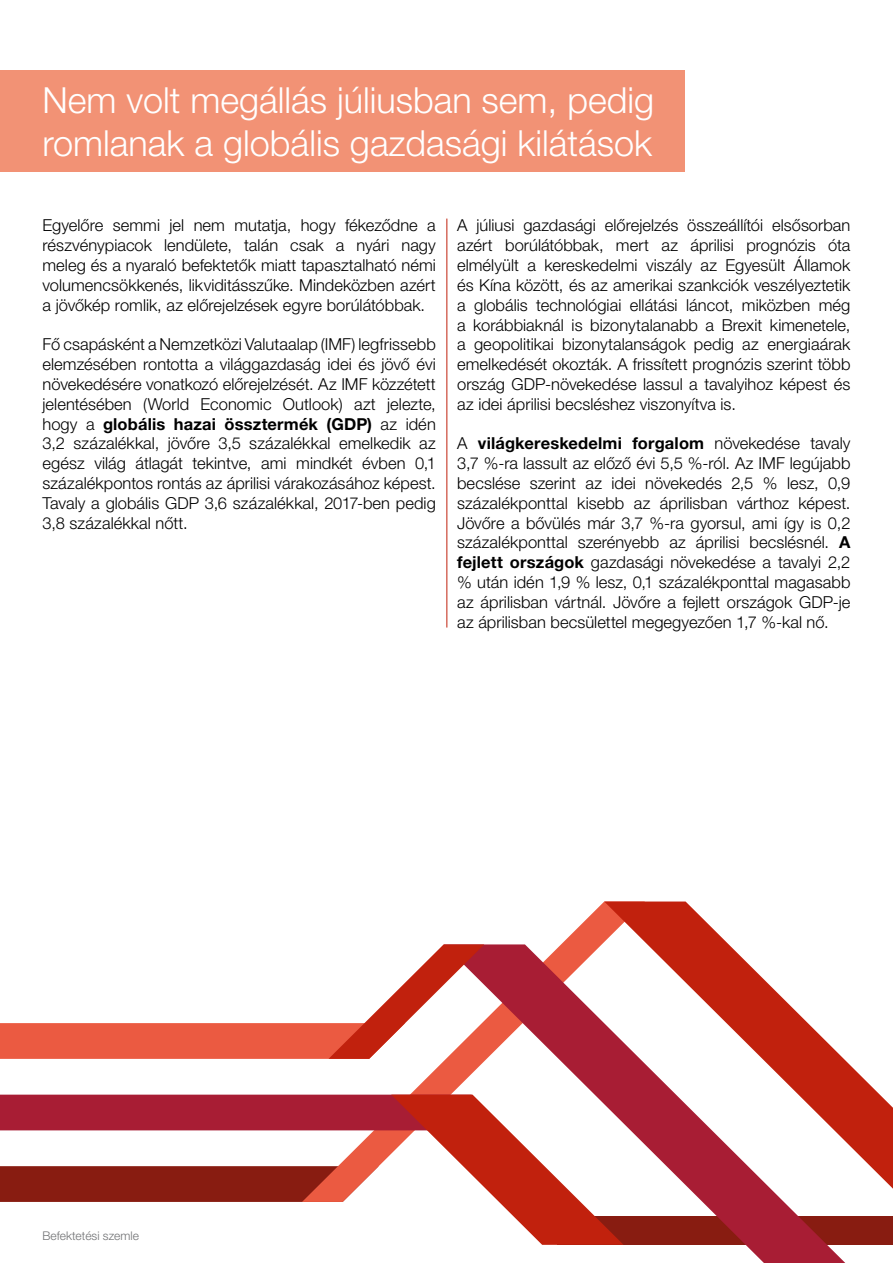
<style>
.page{position:relative;width:893px;height:1263px;background:#fff}
.page>*{position:absolute;margin:0;border:0;box-sizing:border-box;transform-origin:0 0}
.t1{font:300 36px/43.2px "Helvetica Neue LT Pro";color:#fff}
.t2{font:300 16.5px/19.8px "Helvetica Neue LT Pro";letter-spacing:.005em;color:#000;text-align:justify}
.t3{font:300 12px "Helvetica Neue LT Pro";color:#707173}
.s1{font-weight:700}
</style>
<div class="page">
<div style="left:557px;top:1216px;width:336px;height:29px;background:#881c11"></div>
<svg style="left:302px;top:902px;width:302px;height:193px"></svg>
<svg style="left:444px;top:944px;width:401px;height:319px"></svg>
<svg style="left:604px;top:901px;width:289px;height:288px"></svg>
<svg style="left:0;top:944px;width:484px;height:115px"></svg>
<svg style="left:0;top:1095px;width:624px;height:150px"></svg>
<div style="left:0;top:71px;width:685px;height:101px;background:#f29275"></div>
<hr style="left:446px;top:219px;width:1px;height:408px;background:#c1210d">
<h1 class="t1" style="left:43px;top:78px;width:613px">Nem volt megállás júliusban sem, pedig romlanak a globális gazdasági kilátások</h1>
<p class="t2" style="left:43px;top:215px;width:395px">Egyelőre semmi jel nem mutatja, hogy fékeződne a részvénypiacok lendülete, talán csak a nyári nagy meleg és a nyaraló befektetők miatt tapasztalható némi volumencsökkenés, likviditásszűke. Mindeközben azért a jövőkép romlik, az előrejelzések egyre borúlátóbbak.</p>
<p class="t2" style="left:43px;top:334px;width:395px">Fő csapásként a Nemzetközi Valutaalap (IMF) legfrissebb elemzésében rontotta a világgazdaság idei és jövő évi növekedésére vonatkozó előrejelzését. Az IMF közzétett jelentésében (World Economic Outlook) azt jelezte, hogy a <span class="s1">globális hazai össztermék (GDP)</span> az idén 3,2 százalékkal, jövőre 3,5 százalékkal emelkedik az egész világ átlagát tekintve, ami mindkét évben 0,1 százalékpontos rontás az áprilisi várakozásához képest.<br>Tavaly a globális GDP 3,6 százalékkal, 2017-ben pedig 3,8 százalékkal nőtt.</p>
<p class="t2" style="left:457px;top:215px;width:395px">A júliusi gazdasági előrejelzés összeállítói elsősorban azért borúlátóbbak, mert az áprilisi prognózis óta elmélyült a kereskedelmi viszály az Egyesült Államok és Kína között, és az amerikai szankciók veszélyeztetik a globális technológiai ellátási láncot, miközben még a korábbiaknál is bizonytalanabb a Brexit kimenetele, a geopolitikai bizonytalanságok pedig az energiaárak emelkedését okozták. A frissített prognózis szerint több ország GDP-növekedése lassul a tavalyihoz képest és az idei áprilisi becsléshez viszonyítva is.</p>
<p class="t2" style="left:457px;top:433px;width:395px">A <span class="s1">világkereskedelmi forgalom</span> növekedése tavaly 3,7 %-ra lassult az előző évi 5,5 %-ról. Az IMF legújabb becslése szerint az idei növekedés 2,5 % lesz, 0,9 százalékponttal kisebb az áprilisban várthoz képest.<br>Jövőre a bővülés már 3,7 %-ra gyorsul, ami így is 0,2 százalékponttal szerényebb az áprilisi becslésnél. <span class="s1">A fejlett országok</span> gazdasági növekedése a tavalyi 2,2 % után idén 1,9 % lesz, 0,1 százalékponttal magasabb az áprilisban vártnál. Jövőre a fejlett országok GDP-je az áprilisban becsülettel megegyezően 1,7 %-kal nő.</p>
<p class="t3" style="left:43px;top:1228px;width:98px">Befektetési szemle</p>
</div>
